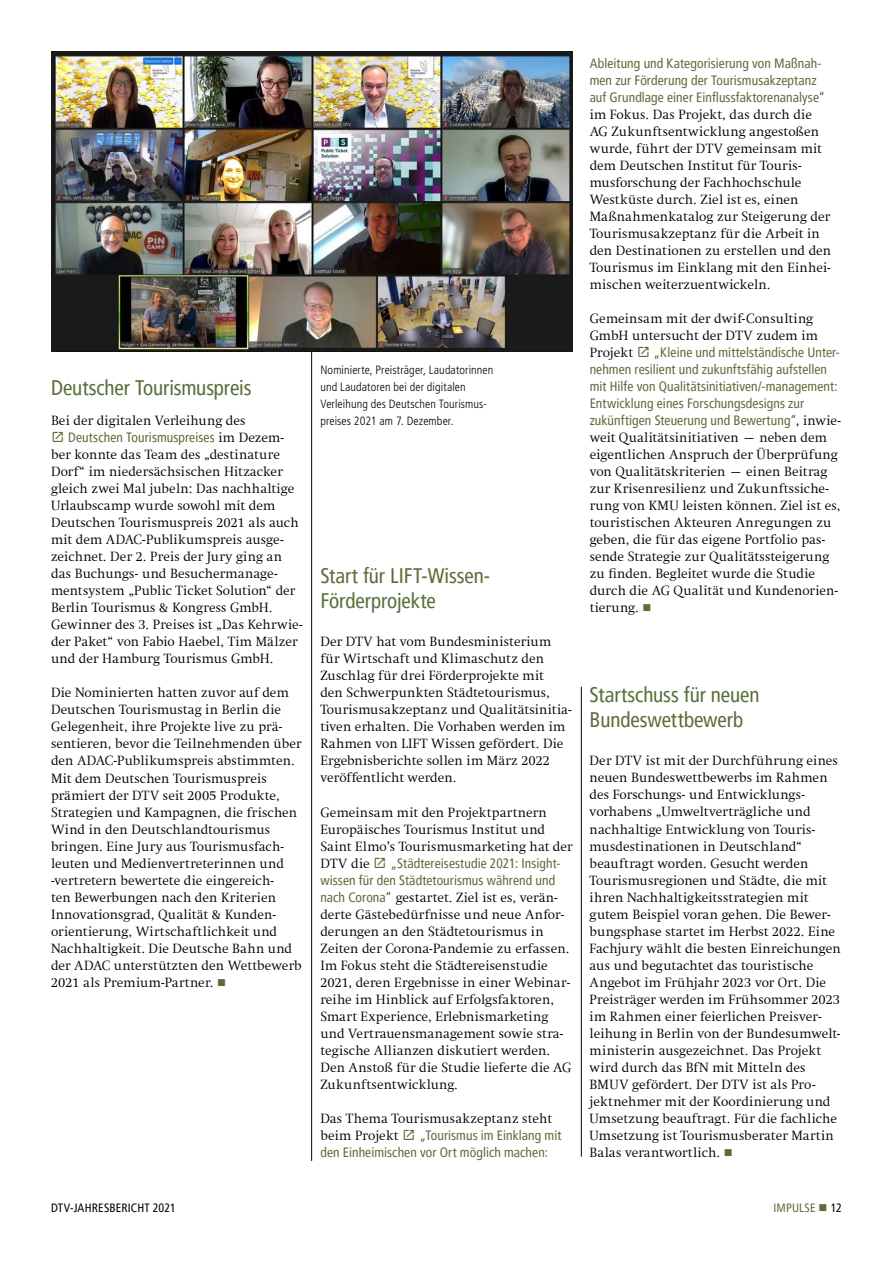
<style>
.page{position:relative;width:893px;height:1263px;background:#fff}
.page>*{position:absolute;margin:0;border:0;box-sizing:border-box;transform-origin:0 0}
.t1{font:condensed 21px/25.5px "Frutiger LT Pro";letter-spacing:-.005em;color:#5a6e3a}
.t2{font:300 13.5px/17px "Swift Com";letter-spacing:.01em;color:#000}
.t3{font:condensed 13.5px/17px "Frutiger LT Pro";letter-spacing:.005em;color:#5a6e3a}
.t4{font:300 condensed 12px/17px "Frutiger LT Std";letter-spacing:.01em;color:#000}
.t5{font:condensed 12px "Frutiger LT Pro";letter-spacing:.015em;color:#000}
.t6{font:condensed 12px "Frutiger LT Pro";letter-spacing:.015em;color:#5a6e3a}
.s1{font-family:"Swift Com";font-weight:300;font-stretch:normal;color:#000}
.s2{color:#5a6e3a}
.s3{font-family:"Frutiger LT Pro";font-weight:400;font-stretch:condensed;color:#5a6e3a}
.s4{color:#000}
</style>
<div class="page">
<hr style="left:311px;top:352px;width:1px;height:809px;background:#000">
<hr style="left:581px;top:687px;width:1px;height:470px;background:#000">
<img style="left:51px;top:51px;width:522px;height:301px">
<h1 class="t1" style="left:51px;top:376px;width:202px">Deutscher Tourismuspreis</h1>
<p class="t2" style="left:51px;top:412px;width:196px">Bei der digitalen Verleihung des</p>
<p class="t3" style="left:68px;top:429px;width:218px">Deutschen Tourismuspreises <span class="s1">im Dezem-</span></p>
<p class="t2" style="left:51px;top:446px;width:253px">ber konnte das Team des „destinature Dorf“ im niedersächsischen Hitzacker gleich zwei Mal jubeln: Das nachhaltige Urlaubscamp wurde sowohl mit dem Deutschen Tourismuspreis 2021 als auch mit dem ADAC-Publikumspreis ausge&shy;zeichnet. Der 2. Preis der Jury ging an das Buchungs- und Besuchermanage&shy;mentsystem „Public Ticket Solution“ der Berlin Tourismus &amp; Kongress GmbH.<br>Gewinner des 3. Preises ist „Das Kehrwie&shy;der Paket“ von Fabio Haebel, Tim Mälzer und der Hamburg Tourismus GmbH.</p>
<p class="t2" style="left:51px;top:684px;width:252px">Die Nominierten hatten zuvor auf dem Deutschen Tourismustag in Berlin die Gelegenheit, ihre Projekte live zu prä&shy;sentieren, bevor die Teilnehmenden über den ADAC-Publikumspreis abstimmten.<br>Mit dem Deutschen Tourismuspreis prämiert der DTV seit 2005 Produkte, Strategien und Kampagnen, die frischen Wind in den Deutschlandtourismus bringen. Eine Jury aus Tourismusfach&shy;leuten und Medienvertreterinnen und -vertretern bewertete die eingereich-<br>ten Bewerbungen nach den Kriterien Innovationsgrad, Qualität &amp; Kunden&shy;orientierung, Wirtschaftlichkeit und Nachhaltigkeit. Die Deutsche Bahn und der ADAC unterstützten den Wettbewerb 2021 als Premium-Partner. <span class="s2">■</span></p>
<p class="t4" style="left:320px;top:362px;width:175px">Nominierte, Preisträger, Laudatorinnen und Laudatoren bei der digitalen Verleihung des Deutschen Tourismus&shy;preises 2021 am 7. Dezember.</p>
<h1 class="t1" style="left:320px;top:563px;width:171px">Start für LIFT-Wissen-<br>Förderprojekte</h1>
<p class="t2" style="left:320px;top:633px;width:253px">Der DTV hat vom Bundesministerium für Wirtschaft und Klimaschutz den Zuschlag für drei Förderprojekte mit<br>den Schwerpunkten Städtetourismus, Tourismusakzeptanz und Qualitätsinitia&shy;tiven erhalten. Die Vorhaben werden im Rahmen von LIFT Wissen gefördert. Die Ergebnisberichte sollen im März 2022 veröffentlicht werden.</p>
<p class="t2" style="left:320px;top:803px;width:254px">Gemeinsam mit den Projektpartnern<br>Europäisches Tourismus Institut und<br>Saint Elmo’s Tourismusmarketing hat der<br>DTV die</p>
<p class="t3" style="left:320px;top:854px;width:242px;text-indent:70px">„Städtereisestudie 2021: Insight&shy;wissen für den Städtetourismus während und</p>
<p class="t2" style="left:320px;top:888px;width:253px"><span class="s3">nach Corona“</span> gestartet. Ziel ist es, verän&shy;derte Gästebedürfnisse und neue Anfor&shy;derungen an den Städtetourismus in Zeiten der Corona-Pandemie zu erfassen.<br>Im Fokus steht die Städtereisenstudie 2021, deren Ergebnisse in einer Webinar&shy;reihe im Hinblick auf Erfolgsfaktoren, Smart Experience, Erlebnismarketing und Vertrauensmanagement sowie stra&shy;tegische Allianzen diskutiert werden.<br>Den Anstoß für die Studie lieferte die AG Zukunftsentwicklung.</p>
<p class="t2" style="left:320px;top:1110px;width:233px">Das Thema Tourismusakzeptanz steht beim Projekt</p>
<p class="t3" style="left:320px;top:1127px;width:243px;text-indent:99px">„Tourismus im Einklang mit den Einheimischen vor Ort möglich machen:</p>
<p class="t3" style="left:590px;top:55px;width:237px">Ableitung und Kategorisierung von Maßnah&shy;men zur Förderung der Tourismusakzeptanz auf Grundlage einer Einflussfaktorenanalyse“</p>
<p class="t2" style="left:590px;top:106px;width:243px">im Fokus. Das Projekt, das durch die AG Zukunftsentwicklung angestoßen wurde, führt der DTV gemeinsam mit dem Deutschen Institut für Touris&shy;musforschung der Fachhochschule Westküste durch. Ziel ist es, einen Maßnahmenkatalog zur Steigerung der Tourismusakzeptanz für die Arbeit in den Destinationen zu erstellen und den Tourismus im Einklang mit den Einhei&shy;mischen weiterzuentwickeln.</p>
<p class="t2" style="left:590px;top:310px;width:230px">Gemeinsam mit der dwif-Consulting<br>GmbH untersucht der DTV zudem im<br>Projekt</p>
<p class="t3" style="left:590px;top:344px;width:253px;text-indent:64px">„Kleine und mittelständische Unter&shy;nehmen resilient und zukunftsfähig aufstellen mit Hilfe von Qualitätsinitiativen/-management:<br>Entwicklung eines Forschungsdesigns zur zukünftigen Steuerung und Bewertung“<span class="s1">, inwie-</span></p>
<p class="t2" style="left:590px;top:429px;width:252px">weit Qualitätsinitiativen – neben dem eigentlichen Anspruch der Überprüfung von Qualitätskriterien – einen Beitrag zur Krisenresilienz und Zukunftssiche&shy;rung von KMU leisten können. Ziel ist es, touristischen Akteuren Anregungen zu geben, die für das eigene Portfolio pas&shy;sende Strategie zur Qualitätssteigerung zu finden. Begleitet wurde die Studie durch die AG Qualität und Kundenorien&shy;tierung. <span class="s2">■</span></p>
<h1 class="t1" style="left:590px;top:682px;width:171px">Startschuss für neuen<br>Bundeswettbewerb</h1>
<p class="t2" style="left:590px;top:752px;width:253px">Der DTV ist mit der Durchführung eines neuen Bundeswettbewerbs im Rahmen des Forschungs- und Entwicklungs&shy;vorhabens „Umweltverträgliche und nachhaltige Entwicklung von Touris&shy;musdestinationen in Deutschland“ beauftragt worden. Gesucht werden Tourismusregionen und Städte, die mit ihren Nachhaltigkeitsstrategien mit gutem Beispiel voran gehen. Die Bewer&shy;bungsphase startet im Herbst 2022. Eine Fachjury wählt die besten Einreichungen aus und begutachtet das touristische Angebot im Frühjahr 2023 vor Ort. Die Preisträger werden im Frühsommer 2023 im Rahmen einer feierlichen Preisver&shy;leihung in Berlin von der Bundesumwelt&shy;ministerin ausgezeichnet. Das Projekt wird durch das BfN mit Mitteln des BMUV gefördert. Der DTV ist als Pro&shy;jektnehmer mit der Koordinierung und Umsetzung beauftragt. Für die fachliche Umsetzung ist Tourismusberater Martin Balas verantwortlich. <span class="s2">■</span></p>
<p class="t5" style="left:51px;top:1201px;width:126px">DTV-JAHRESBERICHT 2021</p>
<p class="t6" style="left:773px;top:1201px;width:70px">IMPULSE ■ <span class="s4">12</span></p>
</div>
